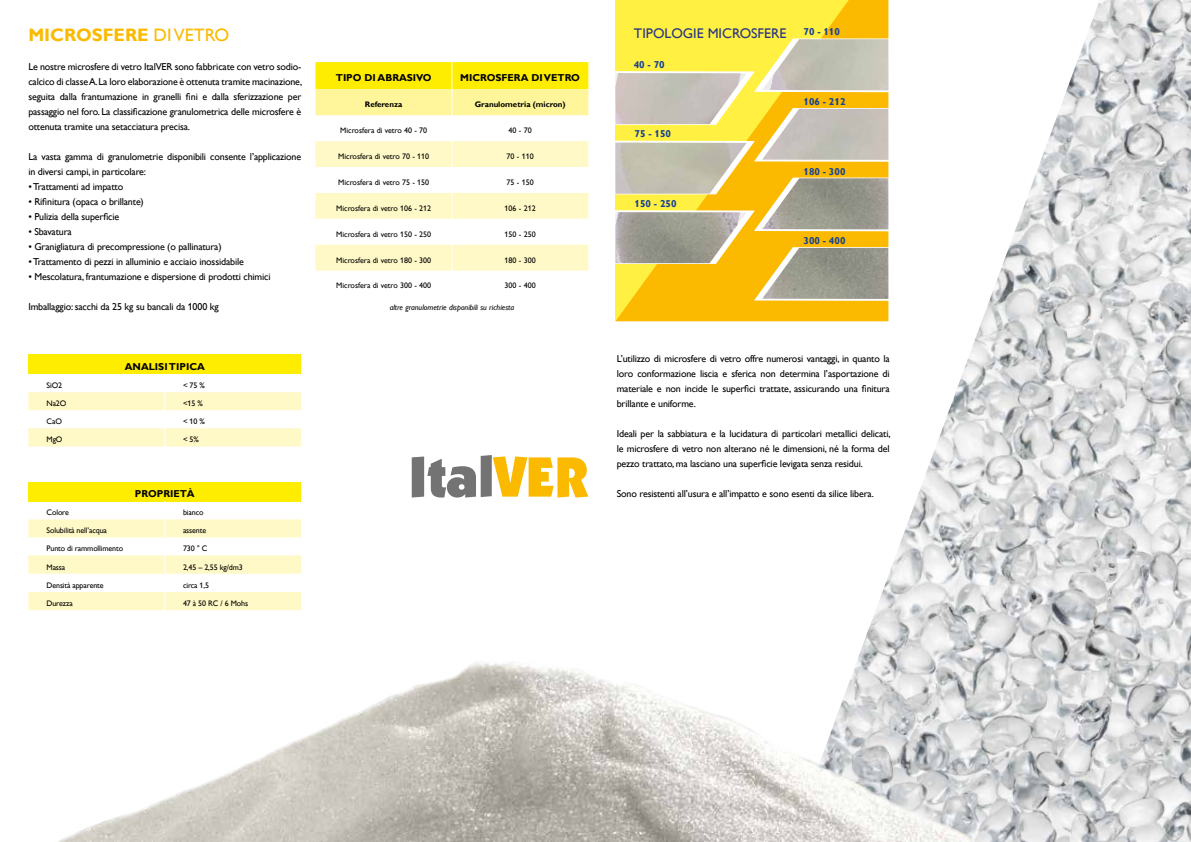
<style>
.page{position:relative;width:1191px;height:842px;background:#fff}
.page>*{position:absolute;margin:0;border:0;box-sizing:border-box;transform-origin:0 0}
.t1{font:700 18px "Gill Alt One";color:#fbba00}
.t2{font:14px "Gill Alt One";color:#283583}
.t3{font:10px/15px "Gill Alt One";letter-spacing:-.015em;color:#000;text-align:justify}
.t4{font:700 10px "Gill Alt One";color:#000}
.t5{font:700 10px "Gill Alt One";color:#164194}
.t6{font:8px "Gill Alt One";letter-spacing:-.01em;color:#000}
.t7{font:italic 8px "Gill Alt One";color:#000}
.t8{font:700 8px "Gill Alt One";color:#000}
.s1{font-weight:400}
</style>
<div class="page">
<svg style="left:615px;top:0;width:175px;height:321px;background:#fdde2c"></svg>
<svg style="left:615px;top:38px;width:175px;height:263px;background:#e8d066"></svg>
<img style="left:615px;top:212px;width:125px;height:51px">
<img style="left:790px;top:0;width:401px;height:842px">
<svg style="left:315px;top:62px;width:273px;height:209px"></svg>
<div style="left:28px;top:355px;width:273px;height:19px;background:#ffed00"></div>
<svg style="left:28px;top:392px;width:273px;height:54px"></svg>
<div style="left:28px;top:482px;width:273px;height:19px;background:#ffed00"></div>
<svg style="left:28px;top:501px;width:273px;height:109px"></svg>
<svg style="left:412px;top:455px;width:176px;height:42px"></svg>
<img style="left:58px;top:633px;width:926px;height:209px">
<h1 class="t1" style="left:28px;top:24px;width:202px">MICROSFERE <span class="s1">DI VETRO</span></h1>
<p class="t3" style="left:28px;top:59px;width:275px">Le nostre microsfere di vetro ItalVER sono fabbricate con vetro sodio&shy;calcico di classe A. La loro elaborazione è ottenuta tramite macinazione, seguita dalla frantumazione in granelli fini e dalla sferizzazione per passaggio nel foro. La classificazione granulometrica delle microsfere è ottenuta tramite una setacciatura precisa.</p>
<p class="t3" style="left:28px;top:149px;width:274px">La vasta gamma di granulometrie disponibili consente l’applicazione in diversi campi, in particolare:</p>
<p class="t3" style="left:28px;top:179px;width:96px">• Trattamenti ad impatto</p>
<p class="t3" style="left:28px;top:194px;width:117px">• Rifinitura (opaca o brillante)</p>
<p class="t3" style="left:28px;top:209px;width:92px">• Pulizia della superficie</p>
<p class="t3" style="left:28px;top:224px;width:45px">• Sbavatura</p>
<p class="t3" style="left:28px;top:239px;width:195px">• Granigliatura di precompressione (o pallinatura)</p>
<p class="t3" style="left:28px;top:254px;width:217px">• Trattamento di pezzi in alluminio e acciaio inossidabile</p>
<p class="t3" style="left:28px;top:269px;width:244px">• Mescolatura, frantumazione e dispersione di prodotti chimici</p>
<p class="t3" style="left:28px;top:299px;width:192px">Imballaggio: sacchi da 25 kg su bancali da 1000 kg</p>
<p class="t4" style="left:125px;top:361px;width:82px">ANALISI TIPICA</p>
<p class="t6" style="left:47px;top:381px;width:17px">SiO2</p>
<p class="t6" style="left:183px;top:381px;width:23px">&lt; 75 %</p>
<p class="t6" style="left:47px;top:399px;width:21px">Na2O</p>
<p class="t6" style="left:183px;top:399px;width:21px">&lt;15 %</p>
<p class="t6" style="left:47px;top:417px;width:17px">CaO</p>
<p class="t6" style="left:183px;top:417px;width:23px">&lt; 10 %</p>
<p class="t6" style="left:47px;top:435px;width:18px">MgO</p>
<p class="t6" style="left:183px;top:435px;width:17px">&lt; 5%</p>
<p class="t4" style="left:135px;top:488px;width:61px">PROPRIETÀ</p>
<p class="t6" style="left:47px;top:508px;width:24px">Colore</p>
<p class="t6" style="left:183px;top:508px;width:22px">bianco</p>
<p class="t6" style="left:47px;top:526px;width:62px">Solubilità nell’acqua</p>
<p class="t6" style="left:183px;top:526px;width:25px">assente</p>
<p class="t6" style="left:47px;top:544px;width:78px">Punto di rammollimento</p>
<p class="t6" style="left:183px;top:544px;width:26px">730 ° C</p>
<p class="t6" style="left:47px;top:562px;width:20px">Massa</p>
<p class="t6" style="left:183px;top:562px;width:61px">2,45 – 2,55 kg/dm3</p>
<p class="t6" style="left:47px;top:580px;width:59px">Densità apparente</p>
<p class="t6" style="left:183px;top:580px;width:28px">circa 1,5</p>
<p class="t6" style="left:47px;top:599px;width:28px">Durezza</p>
<p class="t6" style="left:183px;top:599px;width:67px">47 à 50 RC / 6 Mohs</p>
<p class="t4" style="left:336px;top:72px;width:97px">TIPO DI ABRASIVO</p>
<p class="t4" style="left:460px;top:72px;width:121px">MICROSFERA DI VETRO</p>
<p class="t8" style="left:365px;top:100px;width:39px">Referenza</p>
<p class="t8" style="left:475px;top:100px;width:92px">Granulometria (micron)</p>
<p class="t6" style="left:340px;top:126px;width:89px">Microsfera di vetro 40 - 70</p>
<p class="t6" style="left:508px;top:126px;width:25px">40 - 70</p>
<p class="t6" style="left:338px;top:152px;width:93px">Microsfera di vetro 70 - 110</p>
<p class="t6" style="left:506px;top:152px;width:29px">70 - 110</p>
<p class="t6" style="left:338px;top:178px;width:93px">Microsfera di vetro 75 - 150</p>
<p class="t6" style="left:506px;top:178px;width:29px">75 - 150</p>
<p class="t6" style="left:336px;top:203px;width:97px">Microsfera di vetro 106 - 212</p>
<p class="t6" style="left:504px;top:203px;width:33px">106 - 212</p>
<p class="t6" style="left:336px;top:229px;width:97px">Microsfera di vetro 150 - 250</p>
<p class="t6" style="left:504px;top:229px;width:33px">150 - 250</p>
<p class="t6" style="left:336px;top:255px;width:97px">Microsfera di vetro 180 - 300</p>
<p class="t6" style="left:504px;top:255px;width:33px">180 - 300</p>
<p class="t6" style="left:336px;top:281px;width:97px">Microsfera di vetro 300 - 400</p>
<p class="t6" style="left:504px;top:281px;width:33px">300 - 400</p>
<p class="t7" style="left:390px;top:303px;width:126px">altre granulometrie disponibili su richiesta</p>
<h2 class="t2" style="left:634px;top:25px;width:154px">TIPOLOGIE MICROSFERE</h2>
<p class="t5" style="left:634px;top:59px;width:32px">40 - 70</p>
<p class="t5" style="left:634px;top:128px;width:38px">75 - 150</p>
<p class="t5" style="left:634px;top:198px;width:43px">150 - 250</p>
<p class="t5" style="left:803px;top:26px;width:38px">70 - 110</p>
<p class="t5" style="left:803px;top:96px;width:43px">106 - 212</p>
<p class="t5" style="left:803px;top:165px;width:43px">180 - 300</p>
<p class="t5" style="left:803px;top:235px;width:43px">300 - 400</p>
<p class="t3" style="left:617px;top:351px;width:274px">L’utilizzo di microsfere di vetro offre numerosi vantaggi, in quanto la loro conformazione liscia e sferica non determina l’asportazione di materiale e non incide le superfici trattate, assicurando una finitura brillante e uniforme.</p>
<p class="t3" style="left:617px;top:426px;width:275px">Ideali per la sabbiatura e la lucidatura di particolari metallici delicati, le microsfere di vetro non alterano né le dimensioni, né la forma del pezzo trattato, ma lasciano una superficie levigata senza residui.</p>
<p class="t3" style="left:617px;top:486px;width:259px">Sono resistenti all’usura e all’impatto e sono esenti da silice libera.</p>
</div>
